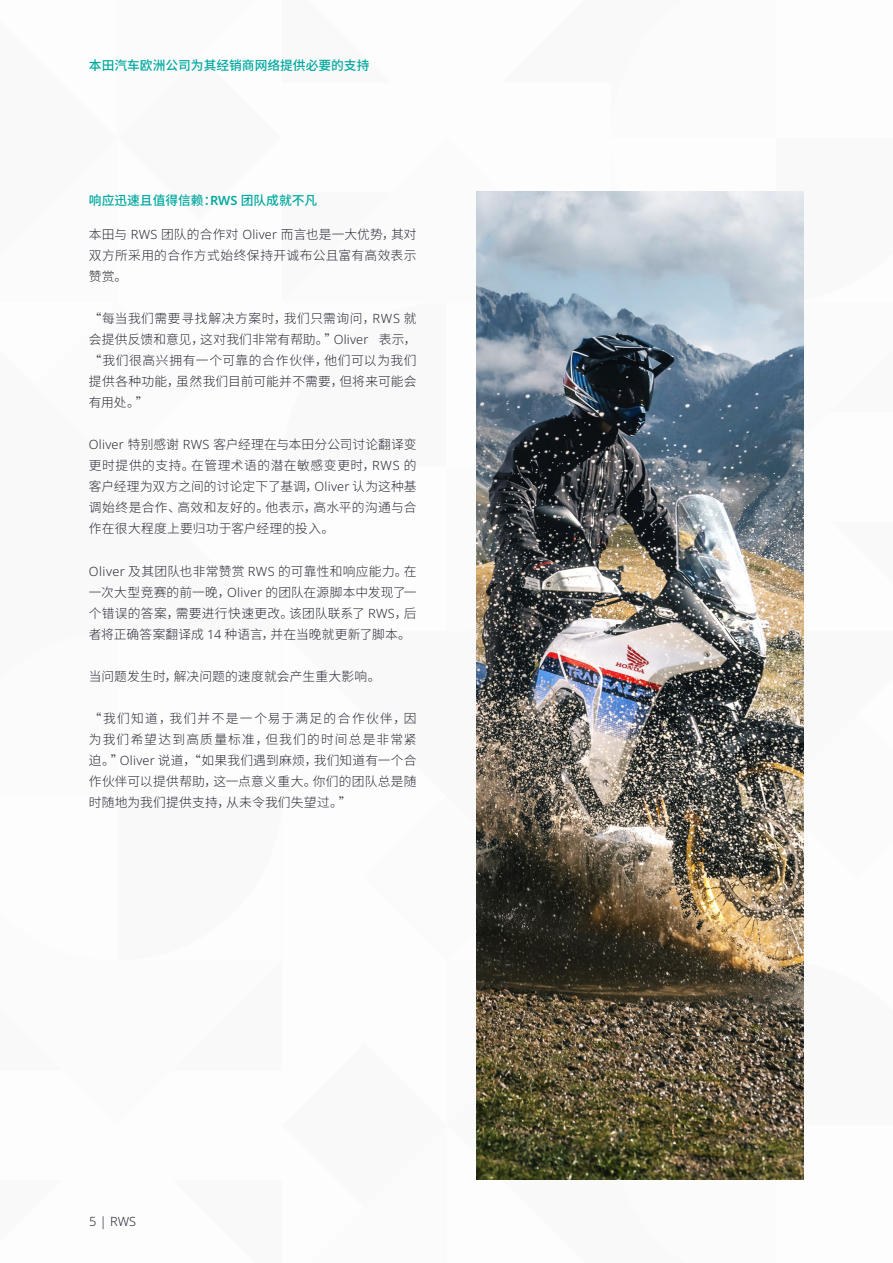
<style>
.page{position:relative;width:893px;height:1263px;background:#fff}
.page>*{position:absolute;margin:0;border:0;box-sizing:border-box;transform-origin:0 0}
.t1{font:300 12.75px/21px "Noto Sans CJ Ksc";letter-spacing:.02em;color:#292b36;text-align:justify}
.t2{font:500 12.75px "Noto Sans CJ Ksc";color:#00a89f}
.t3{font:300 12.75px "Noto Sans";color:#292b36}
.s1{font-family:"Noto Sans";font-weight:600}
.s2{font-family:"Noto Sans"}
</style>
<div class="page">
<img style="left:476px;top:191px;width:328px;height:988px">
<p class="t2" style="left:89px;top:58px;width:282px">本田汽车欧洲公司为其经销商网络提供必要的支持</p>
<p class="t2" style="left:89px;top:193px;width:230px">响应迅速且值得信赖：<span class="s1">RWS</span> 团队成就不凡</p>
<p class="t1" style="left:89px;top:224px;width:329px">本田与 <span class="s2">RWS</span> 团队的合作对 <span class="s2">Oliver</span> 而言也是一大优势，其对双方所采用的合作方式始终保持开诚布公且富有高效表示赞赏。</p>
<p class="t1" style="left:89px;top:308px;width:329px">“每当我们需要寻找解决方案时，我们只需询问，<span class="s2">RWS</span> 就会提供反馈和意见，这对我们非常有帮助。”<span class="s2">Oliver</span> 表示，“我们很高兴拥有一个可靠的合作伙伴，他们可以为我们提供各种功能，虽然我们目前可能并不需要，但将来可能会有用处。”</p>
<p class="t1" style="left:89px;top:434px;width:329px"><span class="s2">Oliver</span> 特别感谢 <span class="s2">RWS</span> 客户经理在与本田分公司讨论翻译变更时提供的支持。在管理术语的潜在敏感变更时，<span class="s2">RWS</span> 的客户经理为双方之间的讨论定下了基调，<span class="s2">Oliver</span> 认为这种基调始终是合作、高效和友好的。他表示，高水平的沟通与合作在很大程度上要归功于客户经理的投入。</p>
<p class="t1" style="left:89px;top:561px;width:329px"><span class="s2">Oliver</span> 及其团队也非常赞赏 <span class="s2">RWS</span> 的可靠性和响应能力。在一次大型竞赛的前一晚，<span class="s2">Oliver</span> 的团队在源脚本中发现了一个错误的答案，需要进行快速更改。该团队联系了 <span class="s2">RWS</span>，后者将正确答案翻译成 <span class="s2">14</span> 种语言，并在当晚就更新了脚本。</p>
<p class="t1" style="left:89px;top:666px;width:293px">当问题发生时，解决问题的速度就会产生重大影响。</p>
<p class="t1" style="left:89px;top:708px;width:329px">“我们知道，我们并不是一个易于满足的合作伙伴，因为我们希望达到高质量标准，但我们的时间总是非常紧迫。”<span class="s2">Oliver</span> 说道，“如果我们遇到麻烦，我们知道有一个合作伙伴可以提供帮助，这一点意义重大。你们的团队总是随时随地为我们提供支持，从未令我们失望过。”</p>
<p class="t3" style="left:89px;top:1212px;width:48px">5 | RWS</p>
</div>
